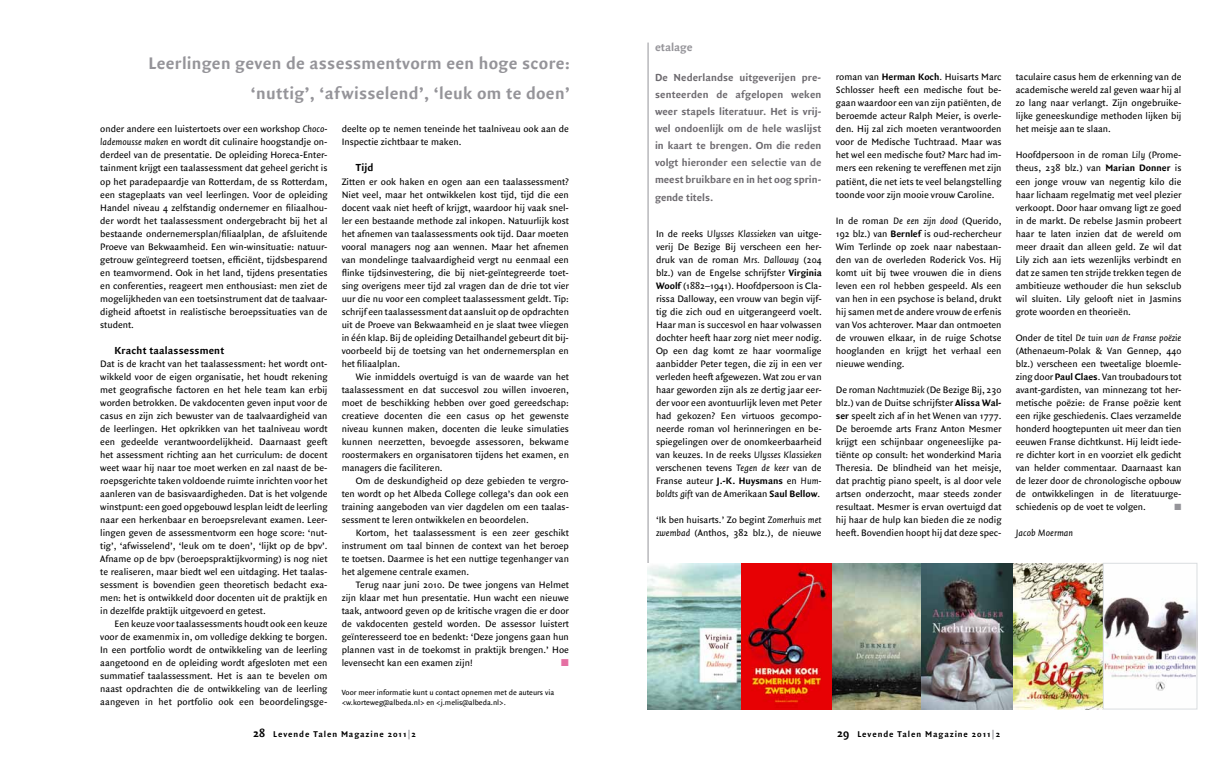
<style>
.page{position:relative;width:1225px;height:766px;background:#fff}
.page>*{position:absolute;margin:0;border:0;box-sizing:border-box;transform-origin:0 0}
.t1{font:700 18px/30px "Quadraat Sans";letter-spacing:.015em;color:#959499;text-align:right}
.t2{font:700 12px "Quadraat Sans";color:#959499}
.t3{font:700 11px/17px "Quadraat Sans";color:#6d6a6f;text-align:justify}
.t4{font:700 11px "Quadraat Sans";letter-spacing:.015em;color:#000}
.t5{font:10px/13px "Quadraat Sans";color:#000;text-align:justify}
.t6{font:italic 10px "Quadraat Sans";color:#000}
.t7{font:10px "Zapf Dingbats ITC";color:#e570a3}
.t8{font:700 9px "Quadraat Sans";letter-spacing:.1em;color:#000}
.t9{font:9px "Zapf Dingbats ITC";color:#959499}
.t10{font:8px/10px "Quadraat Sans";color:#000}
.s1{font-style:italic}
.s2{font-weight:700}
.s3{font-size:12px}
.s4{color:#959499}
</style>
<div class="page">
<hr style="left:648px;top:43px;width:1px;height:666px;background:#959499">
<img style="left:648px;top:563px;width:273px;height:146px">
<img style="left:921px;top:563px;width:274px;height:146px">
<div style="left:1103px;top:563px;width:94px;height:146px;border:1px solid #dadee0"></div>
<h1 class="t1" style="left:148px;top:49px;width:423px">Leerlingen geven de assessmentvorm een hoge score: ‘nuttig’, ‘afwisselend’, ‘leuk om te doen’</h1>
<p class="t5" style="left:100px;top:123px;width:229px">onder andere een luistertoets over een workshop <span class="s1">Choco&shy;lademousse maken</span> en wordt dit culinaire hoogstandje on&shy;derdeel van de presentatie. De opleiding Horeca-Enter&shy;tainment krijgt een taalassessment dat geheel gericht is op het paradepaardje van Rotterdam, de ss Rotterdam, een stageplaats van veel leerlingen. Voor de opleiding Handel niveau 4 zelfstandig ondernemer en filiaalhou&shy;der wordt het taalassessment ondergebracht bij het al bestaande ondernemersplan/filiaalplan, de afsluitende Proeve van Bekwaamheid. Een win-winsituatie: natuur&shy;getrouw geïntegreerd toetsen, efficiënt, tijdsbesparend en teamvormend. Ook in het land, tijdens presentaties en conferenties, reageert men enthousiast: men ziet de mogelijkheden van een toetsinstrument dat de taalvaar&shy;digheid aftoetst in realistische beroepssituaties van de student.</p>
<p class="t4" style="left:114px;top:344px;width:111px">Kracht taalassessment</p>
<p class="t5" style="left:100px;top:357px;width:229px">Dat is de kracht van het taalassessment: het wordt ont&shy;wikkeld voor de eigen organisatie, het houdt rekening met geografische factoren en het hele team kan erbij worden betrokken. De vakdocenten geven input voor de casus en zijn zich bewuster van de taalvaardigheid van de leerlingen. Het opkrikken van het taalniveau wordt een gedeelde verantwoordelijkheid. Daarnaast geeft het assessment richting aan het curriculum: de docent weet waar hij naar toe moet werken en zal naast de be&shy;roepsgerichte taken voldoende ruimte inrichten voor het aanleren van de basisvaardigheden. Dat is het volgende winstpunt: een goed opgebouwd lesplan leidt de leerling naar een herkenbaar en beroepsrelevant examen. Leer&shy;lingen geven de assessmentvorm een hoge score: ‘nut&shy;tig’, ‘afwisselend’, ‘leuk om te doen’, ‘lijkt op de bpv’.<br>Afname op de bpv (beroepspraktijkvorming) is nog niet te realiseren, maar biedt wel een uitdaging. Het taalas&shy;sessment is bovendien geen theoretisch bedacht exa&shy;men: het is ontwikkeld door docenten uit de praktijk en in dezelfde praktijk uitgevoerd en getest.</p>
<p class="t5" style="left:100px;top:617px;width:229px;text-indent:14px">Een keuze voor taalassessments houdt ook een keuze voor de examenmix in, om volledige dekking te borgen.<br>In een portfolio wordt de ontwikkeling van de leerling aangetoond en de opleiding wordt afgesloten met een summatief taalassessment. Het is aan te bevelen om naast opdrachten die de ontwikkeling van de leerling aangeven in het portfolio ook een beoordelingsge-</p>
<p class="t5" style="left:342px;top:123px;width:229px">deelte op te nemen teneinde het taalniveau ook aan de<br>Inspectie zichtbaar te maken.</p>
<p class="t4" style="left:356px;top:162px;width:19px">Tijd</p>
<p class="t5" style="left:342px;top:175px;width:229px">Zitten er ook haken en ogen aan een taalassessment?<br>Niet veel, maar het ontwikkelen kost tijd, tijd die een docent vaak niet heeft of krijgt, waardoor hij vaak snel&shy;ler een bestaande methode zal inkopen. Natuurlijk kost het afnemen van taalassessments ook tijd. Daar moeten vooral managers nog aan wennen. Maar het afnemen van mondelinge taalvaardigheid vergt nu eenmaal een flinke tijdsinvestering, die bij niet-geïntegreerde toet&shy;sing overigens meer tijd zal vragen dan de drie tot vier uur die nu voor een compleet taalassessment geldt. Tip: schrijf een taalassessment dat aansluit op de opdrachten uit de Proeve van Bekwaamheid en je slaat twee vliegen in één klap. Bij de opleiding Detailhandel gebeurt dit bij&shy;voorbeeld bij de toetsing van het ondernemersplan en het filiaalplan.</p>
<p class="t5" style="left:342px;top:370px;width:229px;text-indent:14px">Wie inmiddels overtuigd is van de waarde van het taalassessment en dat succesvol zou willen invoeren, moet de beschikking hebben over goed gereedschap: creatieve docenten die een casus op het gewenste niveau kunnen maken, docenten die leuke simulaties kunnen neerzetten, bevoegde assessoren, bekwame roostermakers en organisatoren tijdens het examen, en managers die faciliteren.</p>
<p class="t5" style="left:342px;top:474px;width:229px;text-indent:14px">Om de deskundigheid op deze gebieden te vergro&shy;ten wordt op het Albeda College collega’s dan ook een training aangeboden van vier dagdelen om een taalas&shy;sessment te leren ontwikkelen en beoordelen.</p>
<p class="t5" style="left:342px;top:526px;width:229px;text-indent:14px">Kortom, het taalassessment is een zeer geschikt instrument om taal binnen de context van het beroep te toetsen. Daarmee is het een nuttige tegenhanger van het algemene centrale examen.</p>
<p class="t5" style="left:342px;top:578px;width:229px;text-indent:14px">Terug naar juni 2010. De twee jongens van Helmet zijn klaar met hun presentatie. Hun wacht een nieuwe taak, antwoord geven op de kritische vragen die er door de vakdocenten gesteld worden. De assessor luistert geïnteresseerd toe en bedenkt: ‘Deze jongens gaan hun plannen vast in de toekomst in praktijk brengen.’ Hoe levensecht kan een examen zijn!</p>
<p class="t7" style="left:561px;top:657px;width:9px">■</p>
<p class="t10" style="left:342px;top:687px;width:214px">Voor meer informatie kunt u contact opnemen met de auteurs via &lt;w.korteweg@albeda.nl&gt; en &lt;j.melis@albeda.nl&gt;.</p>
<p class="t2" style="left:655px;top:40px;width:39px">etalage</p>
<p class="t3" style="left:655px;top:70px;width:168px">De Nederlandse uitgeverijen pre&shy;senteerden de afgelopen weken weer stapels literatuur. Het is vrij&shy;wel ondoenlijk om de hele waslijst in kaart te brengen. Om die reden volgt hieronder een selectie van de meest bruikbare en in het oog sprin&shy;gende titels.</p>
<p class="t5" style="left:656px;top:227px;width:167px">In de reeks <span class="s1">Ulysses Klassieken</span> van uitge&shy;verij De Bezige Bij verscheen een her&shy;druk van de roman <span class="s1">Mrs. Dalloway</span> (204 blz.) van de Engelse schrijfster <span class="s2">Virginia Woolf</span> (1882–1941). Hoofdpersoon is Cla&shy;rissa Dalloway, een vrouw van begin vijf&shy;tig die zich oud en uitgerangeerd voelt.<br>Haar man is succesvol en haar volwassen dochter heeft haar zorg niet meer nodig.<br>Op een dag komt ze haar voormalige aanbidder Peter tegen, die zij in een ver verleden heeft afgewezen. Wat zou er van haar geworden zijn als ze dertig jaar eer&shy;der voor een avontuurlijk leven met Peter had gekozen? Een virtuoos gecompo&shy;neerde roman vol herinneringen en be&shy;spiegelingen over de onomkeerbaarheid van keuzes. In de reeks <span class="s1">Ulysses Klassieken </span>verschenen tevens <span class="s1">Tegen de keer</span> van de Franse auteur <span class="s2">J.-K. Huysmans</span> en <span class="s1">Hum&shy;boldts gift</span> van de Amerikaan <span class="s2">Saul Bellow</span>.</p>
<p class="t5" style="left:656px;top:513px;width:167px">‘Ik ben huisarts.’ Zo begint <span class="s1">Zomerhuis met zwembad</span> (Anthos, 382 blz.), de nieuwe</p>
<p class="t5" style="left:836px;top:71px;width:167px">roman van <span class="s2">Herman Koch</span>. Huisarts Marc Schlosser heeft een medische fout be&shy;gaan waardoor een van zijn patiënten, de beroemde acteur Ralph Meier, is overle&shy;den. Hij zal zich moeten verantwoorden voor de Medische Tuchtraad. Maar was het wel een medische fout? Marc had im&shy;mers een rekening te vereffenen met zijn patiënt, die net iets te veel belangstelling toonde voor zijn mooie vrouw Caroline.</p>
<p class="t5" style="left:836px;top:214px;width:167px">In de roman <span class="s1">De een zijn dood</span> (Querido, 192 blz.) van <span class="s2">Bernlef</span> is oud-rechercheur Wim Terlinde op zoek naar nabestaan&shy;den van de overleden Roderick Vos. Hij komt uit bij twee vrouwen die in diens leven een rol hebben gespeeld. Als een van hen in een psychose is beland, drukt hij samen met de andere vrouw de erfenis van Vos achterover. Maar dan ontmoeten de vrouwen elkaar, in de ruige Schotse hooglanden en krijgt het verhaal een nieuwe wending.</p>
<p class="t5" style="left:836px;top:383px;width:167px">De roman <span class="s1">Nachtmuziek</span> (De Bezige Bij, 230 blz.) van de Duitse schrijfster <span class="s2">Alissa Wal&shy;ser</span> speelt zich af in het Wenen van 1777.<br>De beroemde arts Franz Anton Mesmer krijgt een schijnbaar ongeneeslijke pa&shy;tiënte op consult: het wonderkind Maria Theresia. De blindheid van het meisje, dat prachtig piano speelt, is al door vele artsen onderzocht, maar steeds zonder resultaat. Mesmer is ervan overtuigd dat hij haar de hulp kan bieden die ze nodig heeft. Bovendien hoopt hij dat deze spec-</p>
<p class="t8" style="left:253px;top:729px;width:165px"><span class="s3">28</span> Levende Talen Magazine 2011<span class="s4">|</span>2</p>
<p class="t8" style="left:837px;top:729px;width:165px"><span class="s3">29</span> Levende Talen Magazine 2011<span class="s4">|</span>2</p>
<p class="t5" style="left:1015px;top:71px;width:167px">taculaire casus hem de erkenning van de academische wereld zal geven waar hij al zo lang naar verlangt. Zijn ongebruike&shy;lijke geneeskundige methoden lijken bij het meisje aan te slaan.</p>
<p class="t5" style="left:1015px;top:149px;width:167px">Hoofdpersoon in de roman <span class="s1">Lily</span> (Prome&shy;theus, 238 blz.) van <span class="s2">Marian Donner</span> is een jonge vrouw van negentig kilo die haar lichaam regelmatig met veel plezier verkoopt. Door haar omvang ligt ze goed in de markt. De rebelse Jasmin probeert haar te laten inzien dat de wereld om meer draait dan alleen geld. Ze wil dat Lily zich aan iets wezenlijks verbindt en dat ze samen ten strijde trekken tegen de ambitieuze wethouder die hun seksclub wil sluiten. Lily gelooft niet in Jasmins grote woorden en theorieën.</p>
<p class="t5" style="left:1015px;top:331px;width:167px">Onder de titel <span class="s1">De tuin van de Franse poëzie </span>(Athenaeum-Polak &amp; Van Gennep, 440 blz.) verscheen een tweetalige bloemle&shy;zing door <span class="s2">Paul Claes</span>. Van troubadours tot avant-gardisten, van minnezang tot her&shy;metische poëzie: de Franse poëzie kent een rijke geschiedenis. Claes verzamelde honderd hoogtepunten uit meer dan tien eeuwen Franse dichtkunst. Hij leidt iede&shy;re dichter kort in en voorziet elk gedicht van helder commentaar. Daarnaast kan de lezer door de chronologische opbouw de ontwikkelingen in de literatuurge&shy;schiedenis op de voet te volgen.</p>
<p class="t9" style="left:1174px;top:502px;width:8px">■</p>
<p class="t6" style="left:1015px;top:527px;width:59px">Jacob Moerman</p>
</div>
